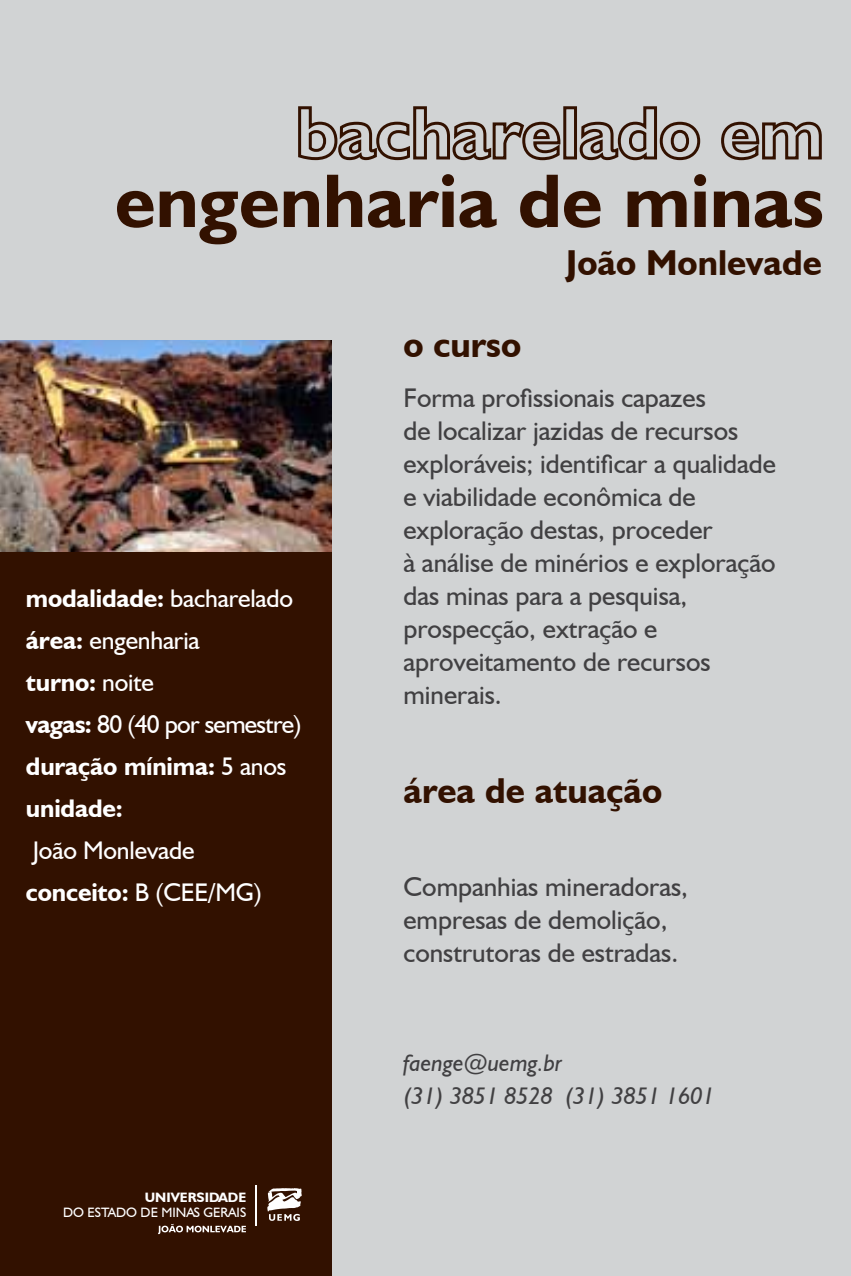
<style>
.page{position:relative;width:851px;height:1276px;background:#fff}
.page>*{position:absolute;margin:0;border:0;box-sizing:border-box;transform-origin:0 0}
.t1{font:700 76.5px "Humanist 521 BT";color:#321100}
.t2{font:700 36px "Humanist 521 BT";color:#321100}
.t3{font:27px/33px "Humanist 521 BT";color:#414042}
.t4{font:700 25.5px/42px "Humanist 521 BT";letter-spacing:-.005em;color:#fff}
.t5{font:25.5px/42px "Humanist 521 BT";letter-spacing:-.005em;color:#fff}
.t6{font:italic 24px/33px "Humanist 521 BT";color:#414042}
.t7{font:13.5px "Humanist 521 BT";color:#fff}
.t8{font:700 13.5px "Humanist 521 BT";color:#fff}
.s1{font-weight:400}
.s2{font-weight:700}
</style>
<div class="page">
<div style="left:0;top:0;width:850px;height:1276px;background:#d1d3d4"></div>
<img style="left:0;top:340px;width:332px;height:212px">
<div style="left:0;top:552px;width:332px;height:724px;background:#321100"></div>
<svg style="left:298px;top:106px;width:263px;height:55px"></svg>
<div style="left:563px;top:106px;width:14px;height:53px;border:3px solid #321100"></div>
<svg style="left:579px;top:106px;width:122px;height:55px"></svg>
<svg style="left:721px;top:121px;width:101px;height:40px"></svg>
<svg style="left:158px;top:1223px;width:88px;height:11px"></svg>
<hr style="left:255px;top:1184px;width:2px;height:41px;background:#fff">
<svg style="left:267px;top:1188px;width:35px;height:33px"></svg>
<h1 class="t1" style="left:115px;top:153px;width:710px">engenharia de minas</h1>
<p class="t4" style="left:26px;top:577px;width:277px">modalidade: <span class="s1">bacharelado </span>área: <span class="s1">engenharia<br></span>turno: <span class="s1">noite<br></span>vagas: <span class="s1">80 (40 por semestre) </span>duração mínima: <span class="s1">5 anos </span>unidade:</p>
<p class="t5" style="left:26px;top:829px;width:237px">João Monlevade <span class="s2">conceito:</span> B (CEE/MG)</p>
<p class="t8" style="left:145px;top:1188px;width:103px">UNIVERSIDADE</p>
<p class="t7" style="left:63px;top:1204px;width:185px">DO ESTADO DE MINAS GERAIS</p>
<h2 class="t2" style="left:566px;top:240px;width:257px">João Monlevade</h2>
<h2 class="t2" style="left:403px;top:323px;width:119px">o curso</h2>
<p class="t3" style="left:403px;top:381px;width:374px">Forma profissionais capazes<br>de localizar jazidas de recursos exploráveis; identificar a qualidade e viabilidade econômica de exploração destas, proceder<br>à análise de minérios e exploração das minas para a pesquisa, prospecção, extração e aproveitamento de recursos minerais.</p>
<h2 class="t2" style="left:403px;top:768px;width:260px">área de atuação</h2>
<p class="t3" style="left:403px;top:870px;width:286px">Companhias mineradoras, empresas de demolição, construtoras de estradas.</p>
<p class="t6" style="left:403px;top:1046px;width:313px">faenge@uemg.br<br>(31) 3851 8528 (31) 3851 1601</p>
</div>
